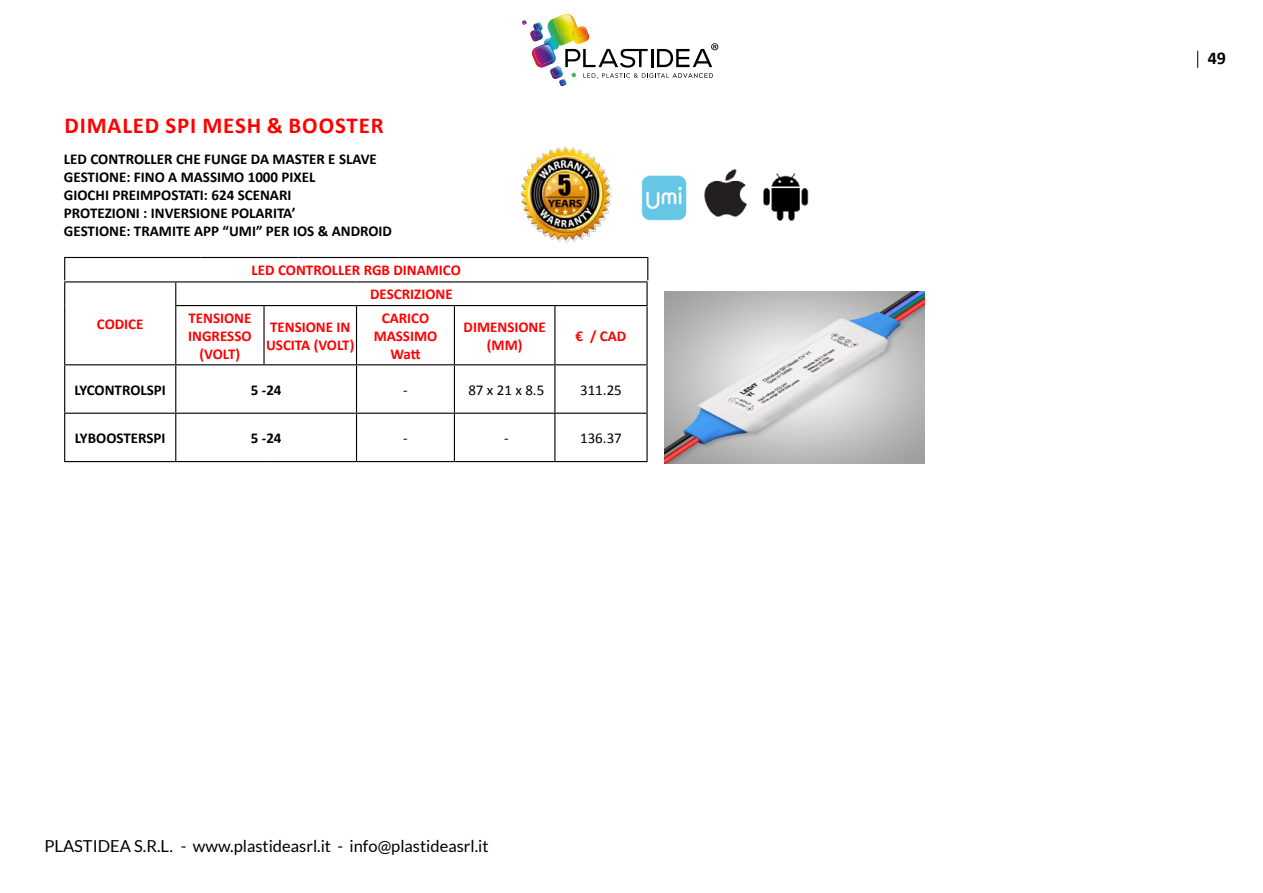
<style>
.page{position:relative;width:1263px;height:893px;background:#fff}
.page>*{position:absolute;margin:0;border:0;box-sizing:border-box;transform-origin:0 0}
.t1{font:700 22.8px "Calibri";letter-spacing:.04em;color:#f00}
.t2{font:700 18px "Calibri";color:#000}
.t3{font:16.5px "Lato";color:#000}
.t4{font:700 15px/18px "Calibri";color:#000}
.t5{font:700 15px/18px "Calibri";color:#f00;text-align:center}
.t6{font:15px "Calibri";color:#000}
</style>
<div class="page">
<svg style="left:1197px;top:51px;width:1px;height:17px"></svg>
<svg style="left:522px;top:14px;width:196px;height:70px"></svg>
<svg style="left:65px;top:282px;width:581px;height:179px"></svg>
<svg style="left:175px;top:282px;width:1px;height:23px"></svg>
<hr style="left:64px;top:306px;width:1px;height:58px;background:#000">
<hr style="left:64px;top:281px;width:112px;height:1px;background:#000">
<hr style="left:176px;top:281px;width:88px;height:1px;background:#000">
<hr style="left:264px;top:281px;width:92px;height:1px;background:#000">
<hr style="left:356px;top:281px;width:98px;height:1px;background:#000">
<hr style="left:454px;top:281px;width:101px;height:1px;background:#000">
<hr style="left:555px;top:281px;width:93px;height:1px;background:#000">
<hr style="left:646px;top:282px;width:2px;height:23px;background:#000">
<hr style="left:175px;top:305px;width:89px;height:1px;background:#000">
<hr style="left:264px;top:305px;width:92px;height:1px;background:#000">
<hr style="left:356px;top:305px;width:98px;height:1px;background:#000">
<hr style="left:454px;top:305px;width:101px;height:1px;background:#000">
<hr style="left:555px;top:305px;width:93px;height:1px;background:#000">
<hr style="left:175px;top:306px;width:1px;height:58px;background:#000">
<hr style="left:263px;top:306px;width:2px;height:58px;background:#000">
<hr style="left:356px;top:306px;width:1px;height:58px;background:#000">
<hr style="left:454px;top:306px;width:1px;height:58px;background:#000">
<hr style="left:554px;top:306px;width:1px;height:58px;background:#000">
<hr style="left:646px;top:306px;width:2px;height:58px;background:#000">
<hr style="left:64px;top:365px;width:1px;height:48px;background:#000">
<hr style="left:64px;top:414px;width:1px;height:47px;background:#000">
<hr style="left:175px;top:365px;width:1px;height:48px;background:#000">
<hr style="left:356px;top:365px;width:1px;height:48px;background:#000">
<hr style="left:454px;top:365px;width:1px;height:48px;background:#000">
<hr style="left:554px;top:365px;width:1px;height:48px;background:#000">
<hr style="left:646px;top:365px;width:2px;height:48px;background:#000">
<hr style="left:175px;top:414px;width:1px;height:47px;background:#000">
<hr style="left:356px;top:414px;width:1px;height:47px;background:#000">
<hr style="left:454px;top:414px;width:1px;height:47px;background:#000">
<hr style="left:554px;top:414px;width:1px;height:47px;background:#000">
<hr style="left:646px;top:414px;width:2px;height:47px;background:#000">
<hr style="left:64px;top:364px;width:112px;height:1px;background:#000">
<hr style="left:176px;top:364px;width:88px;height:1px;background:#000">
<hr style="left:264px;top:364px;width:92px;height:1px;background:#000">
<hr style="left:356px;top:364px;width:98px;height:1px;background:#000">
<hr style="left:454px;top:364px;width:101px;height:1px;background:#000">
<hr style="left:555px;top:364px;width:93px;height:1px;background:#000">
<hr style="left:64px;top:413px;width:112px;height:1px;background:#000">
<hr style="left:176px;top:413px;width:88px;height:1px;background:#000">
<hr style="left:264px;top:413px;width:92px;height:1px;background:#000">
<hr style="left:356px;top:413px;width:98px;height:1px;background:#000">
<hr style="left:454px;top:413px;width:101px;height:1px;background:#000">
<hr style="left:555px;top:413px;width:93px;height:1px;background:#000">
<hr style="left:64px;top:461px;width:112px;height:1px;background:#000">
<hr style="left:176px;top:461px;width:88px;height:1px;background:#000">
<hr style="left:264px;top:461px;width:92px;height:1px;background:#000">
<hr style="left:356px;top:461px;width:98px;height:1px;background:#000">
<hr style="left:454px;top:461px;width:101px;height:1px;background:#000">
<hr style="left:555px;top:461px;width:93px;height:1px;background:#000">
<svg style="left:64px;top:258px;width:1px;height:48px"></svg>
<hr style="left:64px;top:257px;width:137px;height:1px;background:#000">
<hr style="left:201px;top:257px;width:98px;height:1px;background:#000">
<hr style="left:299px;top:257px;width:100px;height:1px;background:#000">
<hr style="left:399px;top:257px;width:249px;height:1px;background:#000">
<svg style="left:647px;top:258px;width:1px;height:22px"></svg>
<img style="left:664px;top:292px;width:261px;height:171px">
<img style="left:521px;top:147px;width:91px;height:96px">
<img style="left:704px;top:169px;width:43px;height:48px">
<img style="left:763px;top:173px;width:46px;height:48px">
<img style="left:641px;top:176px;width:46px;height:45px">
<h1 class="t1" style="left:64px;top:111px;width:321px">DIMALED SPI MESH &amp; BOOSTER</h1>
<p class="t4" style="left:64px;top:150px;width:330px">LED CONTROLLER CHE FUNGE DA MASTER E SLAVE GESTIONE: FINO A MASSIMO 1000 PIXEL<br>GIOCHI PREIMPOSTATI: 624 SCENARI<br>PROTEZIONI : INVERSIONE POLARITA’<br>GESTIONE: TRAMITE APP “UMI” PER IOS &amp; ANDROID</p>
<p class="t5" style="left:252px;top:261px;width:211px">LED CONTROLLER RGB DINAMICO</p>
<p class="t5" style="left:97px;top:315px;width:48px">CODICE</p>
<p class="t5" style="left:370px;top:285px;width:84px">DESCRIZIONE</p>
<p class="t5" style="left:188px;top:309px;width:65px">TENSIONE<br>INGRESSO (VOLT)</p>
<p class="t5" style="left:266px;top:318px;width:90px;text-align:left">TENSIONE IN<br>USCITA (VOLT)</p>
<p class="t5" style="left:374px;top:309px;width:65px">CARICO<br>MASSIMO<br>Watt</p>
<p class="t5" style="left:464px;top:318px;width:84px">DIMENSIONE (MM)</p>
<p class="t5" style="left:576px;top:327px;width:52px">€ / CAD</p>
<p class="t4" style="left:75px;top:381px;width:93px">LYCONTROLSPI</p>
<p class="t4" style="left:251px;top:381px;width:32px">5 -24</p>
<p class="t6" style="left:403px;top:380px;width:6px">-</p>
<p class="t6" style="left:468px;top:380px;width:77px">87 x 21 x 8.5</p>
<p class="t6" style="left:580px;top:380px;width:43px">311.25</p>
<p class="t4" style="left:75px;top:429px;width:92px">LYBOOSTERSPI</p>
<p class="t4" style="left:251px;top:429px;width:32px">5 -24</p>
<p class="t6" style="left:403px;top:429px;width:6px">-</p>
<p class="t6" style="left:504px;top:429px;width:6px">-</p>
<p class="t6" style="left:580px;top:429px;width:43px">136.37</p>
<p class="t3" style="left:44px;top:837px;width:446px">PLASTIDEA S.R.L. - www.plastideasrl.it - info@plastideasrl.it</p>
<p class="t2" style="left:1208px;top:47px;width:20px">49</p>
</div>
